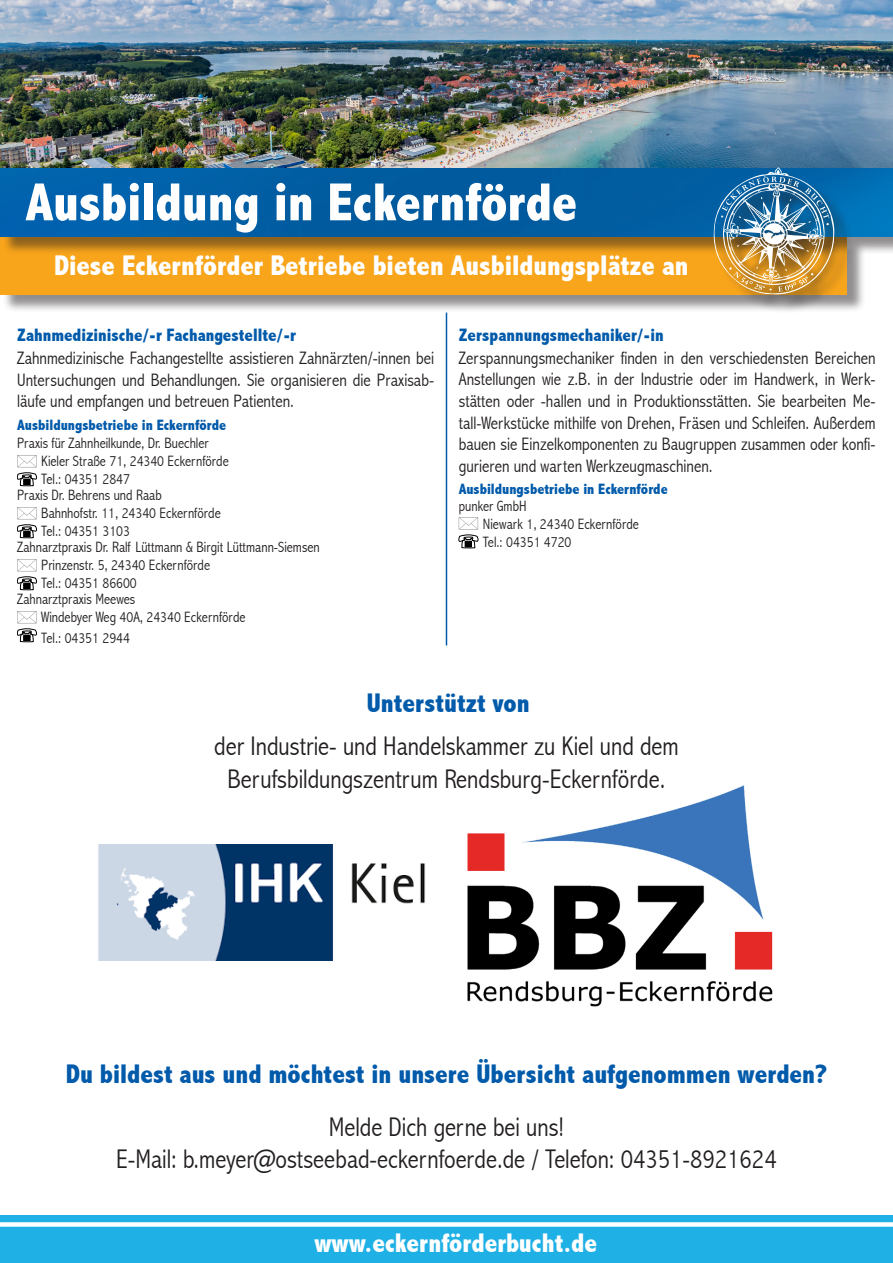
<style>
.page{position:relative;width:893px;height:1263px;background:#fff}
.page>*{position:absolute;margin:0;border:0;box-sizing:border-box;transform-origin:0 0}
.t1{font:800 condensed 54px "Abadi";color:#fff}
.t2{font:800 condensed 28.5px "Abadi";color:#fff}
.t3{font:300 condensed 27px "Abadi";color:#231f20}
.t4{font:800 condensed 27px "Abadi";color:#015aaa}
.t5{font:800 condensed 27px "Abadi";color:#fff}
.t6{font:300 condensed 18px/21.6px "Abadi";color:#231f20;text-align:justify}
.t7{font:800 condensed 18px "Abadi";color:#015aaa}
.t8{font:300 condensed 15px "Abadi";color:#231f20}
.t9{font:800 condensed 15px "Abadi";color:#015aaa}
</style>
<div class="page">
<img style="left:98px;top:844px;width:327px;height:117px">
<img style="left:467px;top:785px;width:306px;height:222px">
<div style="left:2px;top:238px;width:864px;height:75px;background:#231f20;opacity:.5"></div>
<div style="left:0;top:236px;width:847px;height:58px;background:#f9a51b"></div>
<div style="left:2px;top:169px;width:891px;height:86px;background:#231f20;opacity:.5"></div>
<img style="left:0;top:0;width:893px;height:236px">
<div style="left:716px;top:171px;width:137px;height:142px;background:#231f20;opacity:.75"></div>
<img style="left:713px;top:167px;width:122px;height:130px">
<div style="left:0;top:1215px;width:893px;height:48px;background:#1fb0e6"></div>
<div style="left:0;top:1222px;width:893px;height:5px;background:#fff"></div>
<hr style="left:446px;top:313px;width:1px;height:332px;background:#015aaa">
<svg style="left:17px;top:455px;width:20px;height:31px"></svg>
<svg style="left:459px;top:517px;width:19px;height:12px"></svg>
<svg style="left:459px;top:535px;width:19px;height:13px"></svg>
<svg style="left:17px;top:507px;width:20px;height:31px"></svg>
<svg style="left:17px;top:559px;width:20px;height:31px"></svg>
<svg style="left:17px;top:611px;width:20px;height:31px"></svg>
<p class="t1" style="left:25px;top:171px;width:553px">Ausbildung in Eckernförde</p>
<p class="t2" style="left:54px;top:249px;width:636px">Diese Eckernförder Betriebe bieten Ausbildungsplätze an</p>
<p class="t7" style="left:17px;top:325px;width:280px">Zahnmedizinische/-r Fachangestellte/-r</p>
<p class="t6" style="left:17px;top:347px;width:418px">Zahnmedizinische Fachangestellte assistieren Zahnärzten/-innen bei Untersuchungen und Behandlungen. Sie organisieren die Praxisab&shy;läufe und empfangen und betreuen Patienten.</p>
<p class="t9" style="left:17px;top:416px;width:210px">Ausbildungsbetriebe in Eckernförde</p>
<p class="t8" style="left:17px;top:434px;width:193px">Praxis für Zahnheilkunde, Dr. Buechler</p>
<p class="t8" style="left:41px;top:452px;width:189px">Kieler Straße 71, 24340 Eckernförde</p>
<p class="t8" style="left:41px;top:470px;width:90px">Tel.: 04351 2847</p>
<p class="t8" style="left:17px;top:486px;width:146px">Praxis Dr. Behrens und Raab</p>
<p class="t8" style="left:41px;top:504px;width:181px">Bahnhofstr. 11, 24340 Eckernförde</p>
<p class="t8" style="left:41px;top:522px;width:90px">Tel.: 04351 3103</p>
<p class="t8" style="left:17px;top:538px;width:304px">Zahnarztpraxis Dr. Ralf Lüttmann &amp; Birgit Lüttmann-Siemsen</p>
<p class="t8" style="left:41px;top:556px;width:170px">Prinzenstr. 5, 24340 Eckernförde</p>
<p class="t8" style="left:41px;top:574px;width:97px">Tel.: 04351 86600</p>
<p class="t8" style="left:17px;top:590px;width:120px">Zahnarztpraxis Meewes</p>
<p class="t8" style="left:41px;top:608px;width:206px">Windebyer Weg 40A, 24340 Eckernförde</p>
<p class="t8" style="left:41px;top:630px;width:90px">Tel.: 04351 2944</p>
<p class="t7" style="left:459px;top:324px;width:206px">Zerspannungsmechaniker/-in</p>
<p class="t6" style="left:459px;top:347px;width:418px">Zerspannungsmechaniker finden in den verschiedensten Bereichen Anstellungen wie z.B. in der Industrie oder im Handwerk, in Werk&shy;stätten oder -hallen und in Produktionsstätten. Sie bearbeiten Me&shy;tall-Werkstücke mithilfe von Drehen, Fräsen und Schleifen. Außerdem bauen sie Einzelkomponenten zu Baugruppen zusammen oder konfi&shy;gurieren und warten Werkzeugmaschinen.</p>
<p class="t9" style="left:459px;top:481px;width:210px">Ausbildungsbetriebe in Eckernförde</p>
<p class="t8" style="left:459px;top:497px;width:69px">punker GmbH</p>
<p class="t8" style="left:483px;top:515px;width:158px">Niewark 1, 24340 Eckernförde</p>
<p class="t8" style="left:483px;top:533px;width:90px">Tel.: 04351 4720</p>
<p class="t4" style="left:367px;top:688px;width:164px">Unterstützt von</p>
<p class="t3" style="left:214px;top:731px;width:466px">der Industrie- und Handelskammer zu Kiel und dem</p>
<p class="t3" style="left:228px;top:763px;width:439px">Berufsbildungszentrum Rendsburg-Eckernförde.</p>
<p class="t4" style="left:66px;top:1059px;width:763px">Du bildest aus und möchtest in unsere Übersicht aufgenommen werden?</p>
<p class="t3" style="left:329px;top:1111px;width:237px">Melde Dich gerne bei uns!</p>
<p class="t3" style="left:116px;top:1143px;width:662px">E-Mail: b.meyer@ostseebad-eckernfoerde.de / Telefon: 04351-8921624</p>
<p class="t5" style="left:314px;top:1227px;width:284px">www.eckernförderbucht.de</p>
</div>
